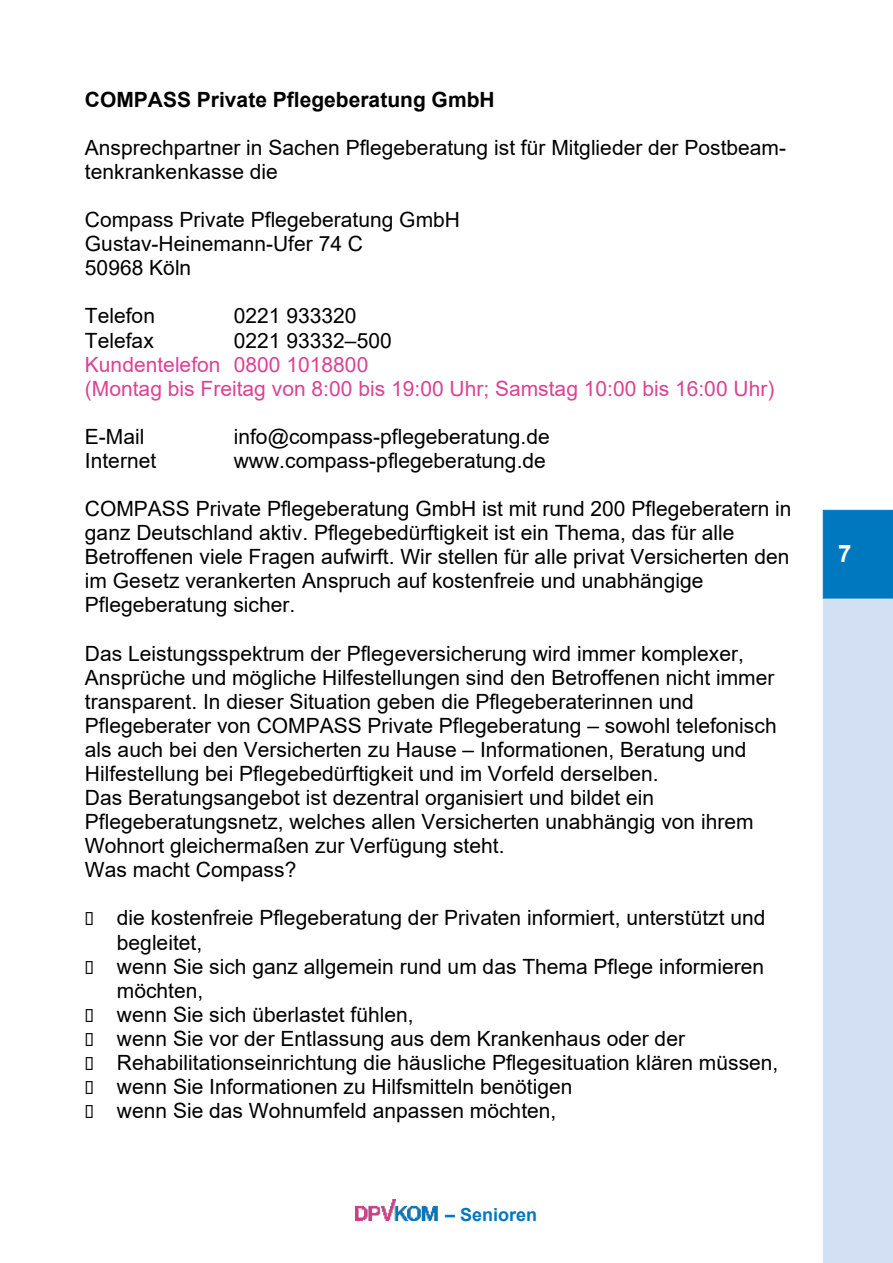
<style>
.page{position:relative;width:893px;height:1263px;background:#fff}
.page>*{position:absolute;margin:0;border:0;box-sizing:border-box;transform-origin:0 0}
.t1{font:700 24px "Arial";color:#fff}
.t2{font:21px/24.2px "Arial";color:#000}
.t3{font:21px/24.2px "Arial";color:#db4294}
.t4{font:700 21px "Arial";color:#000}
.t5{font:700 18px "Arial";color:#0078c0}
</style>
<div class="page">
<div style="left:823px;top:510px;width:70px;height:89px;background:#0078c0;border:1px solid #0078c0"></div>
<div style="left:823px;top:599px;width:70px;height:664px;background:#d3e0f4"></div>
<img style="left:356px;top:1199px;width:82px;height:22px">
<p class="t4" style="left:85px;top:91px;width:411px">COMPASS Private Pflegeberatung GmbH</p>
<p class="t2" style="left:85px;top:137px;width:703px">Ansprechpartner in Sachen Pflegeberatung ist für Mitglieder der Postbeam&shy;tenkrankenkasse die</p>
<p class="t2" style="left:85px;top:210px;width:377px">Compass Private Pflegeberatung GmbH<br>Gustav-Heinemann-Ufer 74 C<br>50968 Köln</p>
<p class="t2" style="left:85px;top:306px;width:72px">Telefon</p>
<p class="t2" style="left:234px;top:306px;width:124px">0221 933320</p>
<p class="t2" style="left:85px;top:330px;width:70px">Telefax</p>
<p class="t2" style="left:234px;top:330px;width:159px">0221 93332–500</p>
<p class="t3" style="left:85px;top:354px;width:691px">Kundentelefon 0800 1018800<br>(Montag bis Freitag von 8:00 bis 19:00 Uhr; Samstag 10:00 bis 16:00 Uhr)</p>
<p class="t2" style="left:85px;top:426px;width:61px">E-Mail</p>
<p class="t2" style="left:234px;top:426px;width:317px">info@compass-pflegeberatung.de</p>
<p class="t2" style="left:85px;top:450px;width:73px">Internet</p>
<p class="t2" style="left:234px;top:450px;width:314px">www.compass-pflegeberatung.de</p>
<p class="t2" style="left:85px;top:499px;width:708px">COMPASS Private Pflegeberatung GmbH ist mit rund 200 Pflegeberatern in ganz Deutschland aktiv. Pflegebedürftigkeit ist ein Thema, das für alle Betroffenen viele Fragen aufwirft. Wir stellen für alle privat Versicherten den im Gesetz verankerten Anspruch auf kostenfreie und unabhängige Pflegeberatung sicher.</p>
<p class="t2" style="left:85px;top:643px;width:693px">Das Leistungsspektrum der Pflegeversicherung wird immer komplexer, Ansprüche und mögliche Hilfestellungen sind den Betroffenen nicht immer transparent. In dieser Situation geben die Pflegeberaterinnen und Pflegeberater von COMPASS Private Pflegeberatung – sowohl telefonisch als auch bei den Versicherten zu Hause – Informationen, Beratung und Hilfestellung bei Pflegebedürftigkeit und im Vorfeld derselben.<br>Das Beratungsangebot ist dezentral organisiert und bildet ein Pflegeberatungsnetz, welches allen Versicherten unabhängig von ihrem Wohnort gleichermaßen zur Verfügung steht.<br>Was macht Compass?</p>
<p class="t2" style="left:117px;top:908px;width:663px">die kostenfreie Pflegeberatung der Privaten informiert, unterstützt und begleitet,<br>wenn Sie sich ganz allgemein rund um das Thema Pflege informieren möchten,<br>wenn Sie sich überlastet fühlen,<br>wenn Sie vor der Entlassung aus dem Krankenhaus oder der Rehabilitationseinrichtung die häusliche Pflegesituation klären müssen, wenn Sie Informationen zu Hilfsmitteln benötigen<br>wenn Sie das Wohnumfeld anpassen möchten,</p>
<p class="t5" style="left:445px;top:1207px;width:94px">– Senioren</p>
<p class="t1" style="left:838px;top:544px;width:15px">7</p>
</div>
